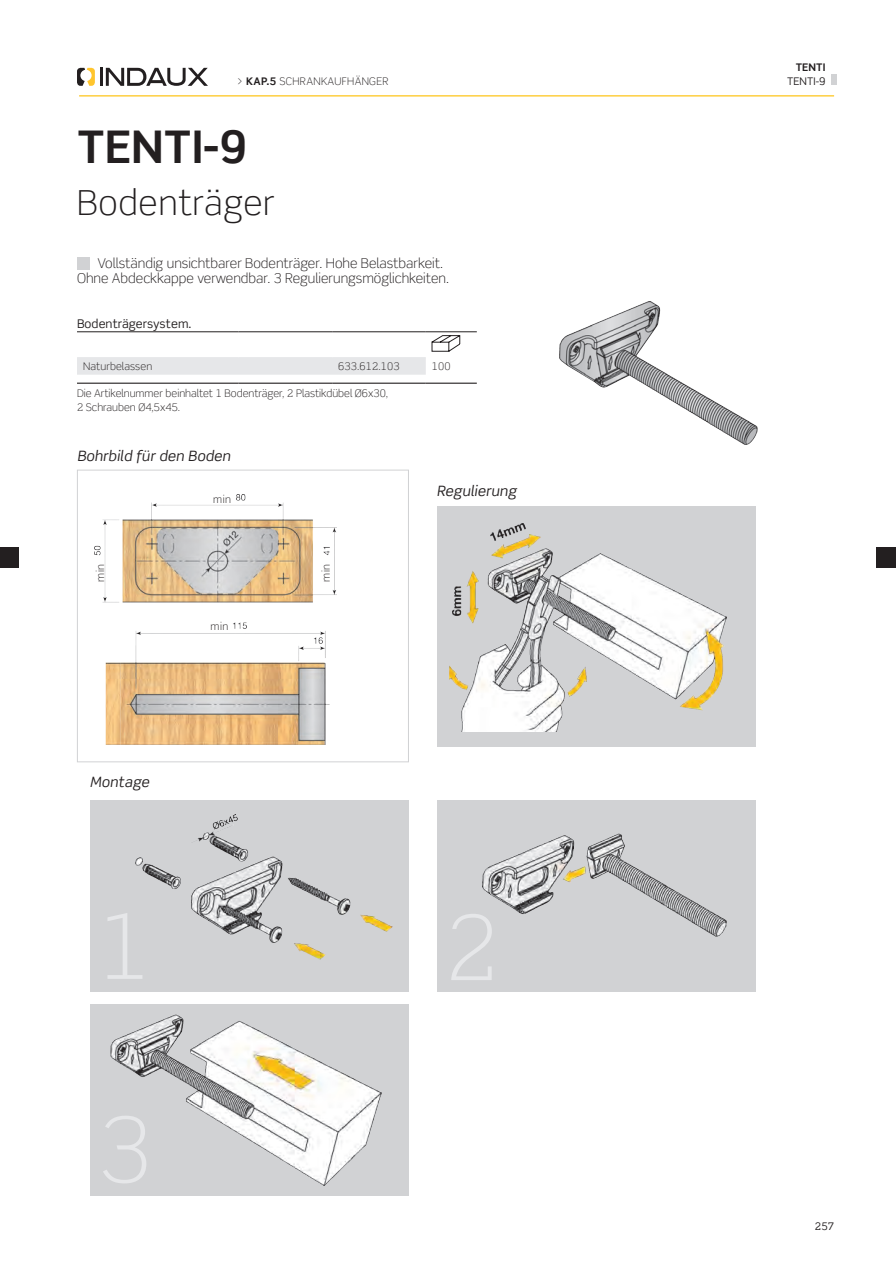
<style>
.page{position:relative;width:896px;height:1265px;background:#fff}
.page>*{position:absolute;margin:0;border:0;box-sizing:border-box;transform-origin:0 0}
.ind__PAGINA_CURSIVA{font:300 90px "Scene Pro";color:#e6e7e9}
.Portada_titulo{font:700 45px "Scene Pro";color:#231f20}
.ind__TITULO_2{font:300 34.5px "Scene Pro";letter-spacing:.02em;color:#231f20}
.TITULU_3{font:italic 14.25px "Scene Pro";letter-spacing:.01em;color:#231f20}
.ind__DESCRIPCION{font:300 13.5px/15px "Scene Pro";color:#231f20}
.tabl__TITULO{font:12px "Scene Pro";letter-spacing:.005em;color:#231f20}
.descripción{font:300 10.5px/13.5px "Scene Pro";color:#231f20}
.tabl__texto_-_izq{font:300 10.5px "Scene Pro";letter-spacing:.01em;color:#231f20}
.descripción-2{font:300 10.5px "Scene Pro";letter-spacing:.03em;color:#231f20}
.cab__TITULU_1{font:10.5px "Scene Pro";letter-spacing:.01em;color:#231f20}
.cab__TITULU_1-2{font:700 10.5px "Scene Pro";letter-spacing:.01em;color:#231f20}
.s1{font-weight:700}
</style>
<div class="page">
<hr style="left:79px;top:95px;width:755px;height:1px;background:#fec210">
<svg style="left:77px;top:68px;width:18px;height:18px"></svg>
<hr style="left:100px;top:68px;width:3px;height:18px;background:#231f20">
<svg style="left:106px;top:68px;width:102px;height:18px"></svg>
<div style="left:831px;top:75px;width:5px;height:10px;background:#d1d2d4"></div>
<div style="left:77px;top:358px;width:349px;height:17px;background:#e6e7e9"></div>
<hr style="left:77px;top:331px;width:162px;height:1px;background:#231f20">
<hr style="left:239px;top:331px;width:93px;height:1px;background:#231f20">
<hr style="left:332px;top:331px;width:94px;height:1px;background:#231f20">
<hr style="left:426px;top:331px;width:51px;height:1px;background:#231f20">
<hr style="left:77px;top:383px;width:162px;height:1px;background:#231f20">
<hr style="left:239px;top:383px;width:93px;height:1px;background:#231f20">
<hr style="left:332px;top:383px;width:94px;height:1px;background:#231f20">
<hr style="left:426px;top:383px;width:51px;height:1px;background:#231f20">
<hr style="left:77px;top:357px;width:162px;height:1px;background:#e6e7e9">
<hr style="left:239px;top:357px;width:93px;height:1px;background:#e6e7e9">
<hr style="left:332px;top:357px;width:94px;height:1px;background:#e6e7e9">
<svg style="left:431px;top:335px;width:29px;height:17px"></svg>
<img style="left:94px;top:494px;width:243px;height:251px">
<div style="left:77px;top:470px;width:332px;height:292px;border:1px solid #d1d2d4"></div>
<img style="left:559px;top:302px;width:198px;height:143px">
<div style="left:437px;top:800px;width:319px;height:192px;background:#d1d2d4"></div>
<img style="left:483px;top:834px;width:243px;height:102px">
<div style="left:90px;top:1004px;width:319px;height:192px;background:#d1d2d4"></div>
<img style="left:110px;top:1014px;width:271px;height:171px">
<div style="left:437px;top:506px;width:319px;height:241px;background:#d1d2d4"></div>
<img style="left:449px;top:523px;width:278px;height:209px">
<div style="left:90px;top:800px;width:319px;height:192px;background:#d1d2d4"></div>
<img style="left:136px;top:815px;width:256px;height:145px">
<div style="left:77px;top:257px;width:13px;height:13px;background:#d1d2d4"></div>
<div style="left:876px;top:547px;width:20px;height:21px;background:#231f20"></div>
<div style="left:0;top:547px;width:19px;height:21px;background:#231f20"></div>
<p class="descripción-2" style="left:237px;top:75px;width:153px">&gt; <span class="s1">KAP.5</span> SCHRANKAUFHÄNGER</p>
<p class="Portada_titulo" style="left:77px;top:119px;width:172px">TENTI-9</p>
<p class="ind__TITULO_2" style="left:77px;top:182px;width:199px">Bodenträger</p>
<p class="ind__DESCRIPCION" style="left:77px;top:256px;width:374px;text-indent:20px">Vollständig unsichtbarer Bodenträger. Hohe Belastbarkeit.<br>Ohne Abdeckkappe verwendbar. 3 Regulierungsmöglichkeiten.</p>
<p class="tabl__TITULO" style="left:77px;top:316px;width:116px">Bodenträgersystem.</p>
<p class="tabl__texto_-_izq" style="left:83px;top:360px;width:71px">Naturbelassen</p>
<p class="descripción" style="left:77px;top:387px;width:313px">Die Artikelnummer beinhaltet 1 Bodenträger, 2 Plastikdübel Ø6x30,<br>2 Schrauben Ø4,5x45.</p>
<p class="TITULU_3" style="left:77px;top:447px;width:155px">Bohrbild für den Boden</p>
<p class="tabl__texto_-_izq" style="left:338px;top:360px;width:63px">633.612.103</p>
<p class="tabl__texto_-_izq" style="left:432px;top:360px;width:20px">100</p>
<p class="descripción" style="left:213px;top:493px;width:19px">min</p>
<p class="descripción" style="left:94px;top:581px;width:19px;rotate:-90deg">min</p>
<p class="descripción" style="left:319px;top:581px;width:19px;rotate:-90deg">min</p>
<p class="TITULU_3" style="left:90px;top:772px;width:61px">Montage</p>
<p class="descripción" style="left:211px;top:619px;width:19px">min</p>
<p class="TITULU_3" style="left:437px;top:482px;width:81px">Regulierung</p>
<p class="ind__PAGINA_CURSIVA" style="left:98px;top:892px;width:55px">1</p>
<p class="ind__PAGINA_CURSIVA" style="left:445px;top:893px;width:55px">2</p>
<p class="ind__PAGINA_CURSIVA" style="left:98px;top:1095px;width:55px">3</p>
<p class="cab__TITULU_1-2" style="left:795px;top:61px;width:31px">TENTI</p>
<p class="cab__TITULU_1" style="left:787px;top:75px;width:40px">TENTI-9</p>
<p class="cab__TITULU_1" style="left:815px;top:1219px;width:21px">257</p>
</div>
